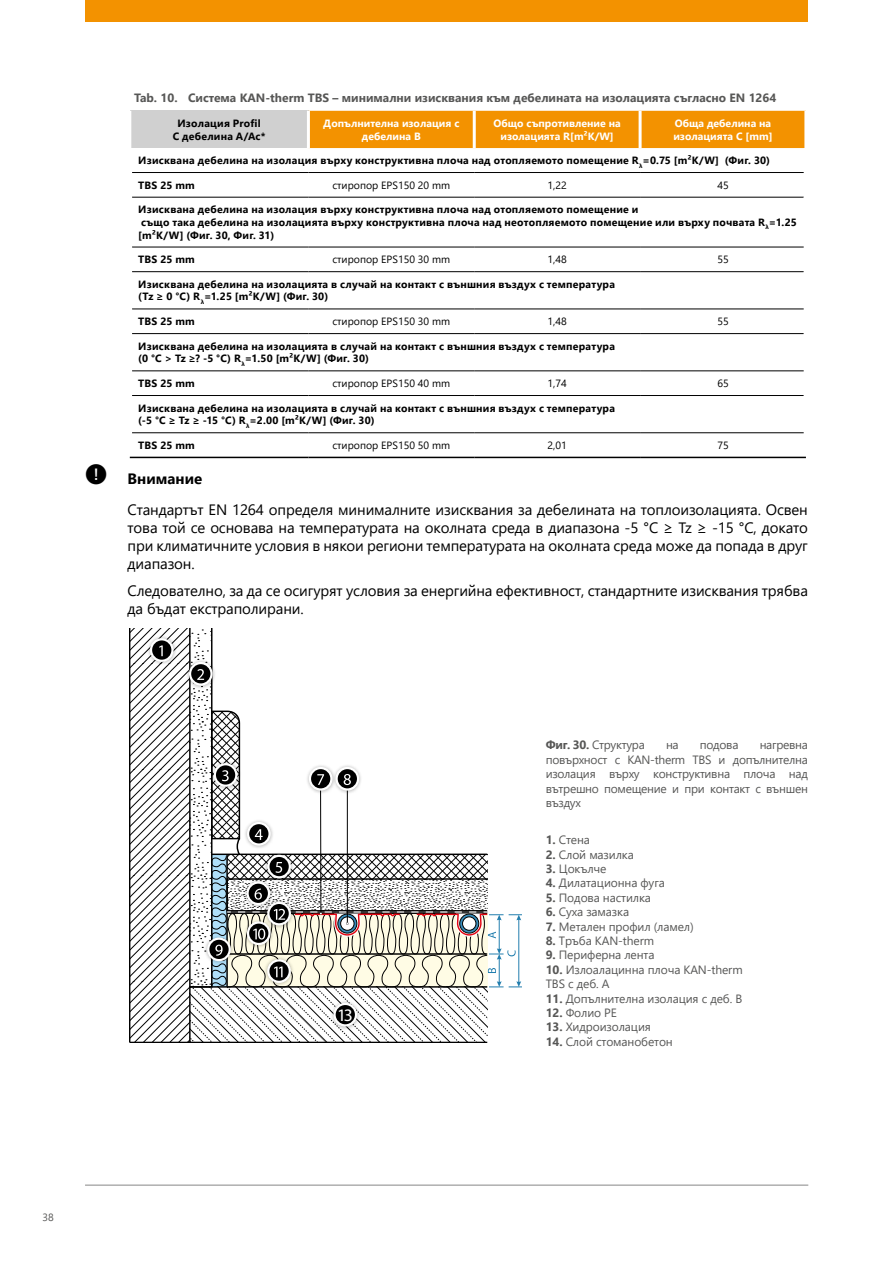
<style>
.page{position:relative;width:893px;height:1263px;background:#fff}
.page>*{position:absolute;margin:0;border:0;box-sizing:border-box;transform-origin:0 0}
.t1{font:17.7px "Myriad Pro";color:#fff}
.t2{font:15px/18px "Segoe UI";letter-spacing:-.01em;color:#000}
.t3{font:12px/14.4px "Segoe UI";letter-spacing:-.01em;color:#575756;text-align:justify}
.t4{font:700 12px "Segoe UI";color:#575756}
.t5{font:700 10.5px/12.6px "Segoe UI";letter-spacing:.02em;color:#000}
.t6{font:10.5px "Segoe UI";color:#000}
.t7{font:700 10.5px/12.6px "Segoe UI";color:#fff;text-align:center}
.t8{font:10.5px "Segoe UI";color:#575756}
.s1{font-family:"Combi Numerals";font-weight:700;font-size:27px}
.s2{font-weight:700}
</style>
<div class="page">
<div style="left:85px;top:0;width:723px;height:21px;background:#f39200"></div>
<hr style="left:85px;top:1185px;width:723px;height:1px;background:#878786">
<div style="left:130px;top:111px;width:178px;height:37px;background:#d0d0d0"></div>
<div style="left:310px;top:111px;width:494px;height:37px;background:#f39200"></div>
<hr style="left:130px;top:457px;width:178px;height:1px;background:#000">
<hr style="left:308px;top:457px;width:166px;height:1px;background:#000">
<hr style="left:474px;top:457px;width:166px;height:1px;background:#000">
<hr style="left:640px;top:457px;width:166px;height:1px;background:#000">
<hr style="left:308px;top:172px;width:166px;height:1px;background:#000">
<hr style="left:474px;top:172px;width:166px;height:1px;background:#000">
<hr style="left:640px;top:172px;width:164px;height:1px;background:#000">
<hr style="left:132px;top:172px;width:176px;height:1px;background:#000">
<hr style="left:132px;top:197px;width:176px;height:1px;background:#000">
<hr style="left:308px;top:197px;width:166px;height:1px;background:#000">
<hr style="left:474px;top:197px;width:166px;height:1px;background:#000">
<hr style="left:640px;top:197px;width:164px;height:1px;background:#000">
<hr style="left:308px;top:247px;width:166px;height:1px;background:#000">
<hr style="left:474px;top:247px;width:166px;height:1px;background:#000">
<hr style="left:640px;top:247px;width:164px;height:1px;background:#000">
<hr style="left:132px;top:247px;width:176px;height:1px;background:#000">
<hr style="left:132px;top:271px;width:176px;height:1px;background:#000">
<hr style="left:308px;top:271px;width:166px;height:1px;background:#000">
<hr style="left:474px;top:271px;width:166px;height:1px;background:#000">
<hr style="left:640px;top:271px;width:164px;height:1px;background:#000">
<hr style="left:308px;top:309px;width:166px;height:1px;background:#000">
<hr style="left:474px;top:309px;width:166px;height:1px;background:#000">
<hr style="left:640px;top:309px;width:164px;height:1px;background:#000">
<hr style="left:132px;top:309px;width:176px;height:1px;background:#000">
<hr style="left:132px;top:333px;width:176px;height:1px;background:#000">
<hr style="left:308px;top:333px;width:166px;height:1px;background:#000">
<hr style="left:474px;top:333px;width:166px;height:1px;background:#000">
<hr style="left:640px;top:333px;width:164px;height:1px;background:#000">
<hr style="left:308px;top:371px;width:166px;height:1px;background:#000">
<hr style="left:474px;top:371px;width:166px;height:1px;background:#000">
<hr style="left:640px;top:371px;width:164px;height:1px;background:#000">
<hr style="left:128px;top:111px;width:3px;height:37px;background:#fff">
<hr style="left:307px;top:111px;width:3px;height:37px;background:#fff">
<hr style="left:473px;top:111px;width:3px;height:37px;background:#fff">
<hr style="left:639px;top:111px;width:3px;height:37px;background:#fff">
<hr style="left:132px;top:371px;width:176px;height:1px;background:#000">
<hr style="left:132px;top:395px;width:176px;height:1px;background:#000">
<hr style="left:308px;top:395px;width:166px;height:1px;background:#000">
<hr style="left:474px;top:395px;width:166px;height:1px;background:#000">
<hr style="left:640px;top:395px;width:164px;height:1px;background:#000">
<hr style="left:308px;top:432px;width:166px;height:1px;background:#000">
<hr style="left:474px;top:432px;width:166px;height:1px;background:#000">
<hr style="left:640px;top:432px;width:164px;height:1px;background:#000">
<hr style="left:132px;top:432px;width:176px;height:1px;background:#000">
<svg style="left:131px;top:628px;width:58px;height:414px"></svg>
<hr style="left:130px;top:628px;width:1px;height:414px;background:#000">
<hr style="left:130px;top:1042px;width:60px;height:1px;background:#000">
<svg style="left:189px;top:988px;width:299px;height:54px"></svg>
<img style="left:146px;top:634px;width:32px;height:33px">
<div style="left:150px;top:638px;width:24px;height:24px;border:4px solid #fff;border-radius:50%"></div>
<div style="left:152px;top:640px;width:19px;height:20px;background:#000;border-radius:50%"></div>
<svg style="left:159px;top:645px;width:4px;height:11px"></svg>
<img style="left:329px;top:998px;width:33px;height:33px">
<div style="left:333px;top:1003px;width:24px;height:23px;border:4px solid #fff;border-radius:50%"></div>
<div style="left:336px;top:1005px;width:19px;height:19px;background:#000;border-radius:50%"></div>
<img style="left:185px;top:657px;width:4px;height:33px">
<svg style="left:189px;top:628px;width:332px;height:360px"></svg>
<p class="t4" style="left:134px;top:87px;width:644px">Tab. 10. Система KAN-therm TBS – минимални изисквания към дебелината на изолацията съгласно EN 1264</p>
<p class="t5" style="left:173px;top:116px;width:94px;text-align:center">Изолация Profil<br>С дебелина A/Ac*</p>
<p class="t7" style="left:323px;top:116px;width:138px">Допълнителна изолация с дебелина B</p>
<p class="t7" style="left:493px;top:116px;width:129px">Общо съпротивление на изолацията R[m²K/W]</p>
<p class="t7" style="left:673px;top:116px;width:101px;text-align:left">Обща дебелина на изолацията C [mm]</p>
<p class="t5" style="left:138px;top:153px;width:633px">Изисквана дебелина на изолация върху конструктивна плоча над отопляемото помещение R<sub>λ</sub>=0.75 [m²K/W] (Фиг. 30)</p>
<p class="t5" style="left:138px;top:178px;width:58px">TBS 25 mm</p>
<p class="t6" style="left:332px;top:175px;width:119px">стиропор EPS150 20 mm</p>
<p class="t6" style="left:547px;top:181px;width:21px">1,22</p>
<p class="t6" style="left:717px;top:181px;width:13px">45</p>
<p class="t5" style="left:138px;top:202px;width:660px">Изисквана дебелина на изолация върху конструктивна плоча над отопляемото помещение и<br>също така дебелина на изолацията върху конструктивна плоча над неотопляемото помещение или върху почвата R<sub>λ</sub>=1.25 [m²K/W] (Фиг. 30, Фиг. 31)</p>
<p class="t5" style="left:138px;top:252px;width:58px">TBS 25 mm</p>
<p class="t6" style="left:332px;top:250px;width:119px">стиропор EPS150 30 mm</p>
<p class="t6" style="left:547px;top:256px;width:21px">1,48</p>
<p class="t6" style="left:717px;top:256px;width:13px">55</p>
<p class="t5" style="left:138px;top:277px;width:478px">Изисквана дебелина на изолацията в случай на контакт с външния въздух с температура (Tz ≥ 0 °C) R<sub>λ</sub>=1.25 [m²K/W] (Фиг. 30)</p>
<p class="t5" style="left:138px;top:314px;width:58px">TBS 25 mm</p>
<p class="t6" style="left:332px;top:311px;width:119px">стиропор EPS150 30 mm</p>
<p class="t6" style="left:547px;top:318px;width:21px">1,48</p>
<p class="t6" style="left:717px;top:318px;width:13px">55</p>
<p class="t5" style="left:138px;top:339px;width:478px">Изисквана дебелина на изолацията в случай на контакт с външния въздух с температура (0 °C &gt; Tz ≥? -5 °C) R<sub>λ</sub>=1.50 [m²K/W] (Фиг. 30)</p>
<p class="t5" style="left:138px;top:376px;width:58px">TBS 25 mm</p>
<p class="t6" style="left:332px;top:373px;width:119px">стиропор EPS150 40 mm</p>
<p class="t6" style="left:547px;top:373px;width:21px">1,74</p>
<p class="t6" style="left:717px;top:379px;width:13px">65</p>
<p class="t5" style="left:138px;top:401px;width:478px">Изисквана дебелина на изолацията в случай на контакт с външния въздух с температура (-5 °C ≥ Tz ≥ -15 °C) R<sub>λ</sub>=2.00 [m²K/W] (Фиг. 30)</p>
<p class="t5" style="left:138px;top:438px;width:58px">TBS 25 mm</p>
<p class="t6" style="left:332px;top:435px;width:119px">стиропор EPS150 50 mm</p>
<p class="t6" style="left:547px;top:441px;width:21px">2,01</p>
<p class="t6" style="left:717px;top:435px;width:13px">75</p>
<h2 class="t2" style="left:128px;top:462px;width:682px;line-height:30.8px;text-indent:-43px"><span class="s1">6</span> <span class="s2">Внимание<br></span>Стандартът EN 1264 определя минималните изисквания за дебелината на топлоизолацията. Освен</h2>
<h2 class="t2" style="left:128px;top:517px;width:682px;text-align:justify">това той се основава на температурата на околната среда в диапазона -5 °C ≥ Tz ≥ -15 °C, докато при климатичните условия в някои региони температурата на околната среда може да попада в друг диапазон.</h2>
<h2 class="t2" style="left:128px;top:580px;width:682px">Следователно, за да се осигурят условия за енергийна ефективност, стандартните изисквания трябва да бъдат екстраполирани.</h2>
<h1 class="t1" style="left:337px;top:1004px;width:17px">13</h1>
<p class="t3" style="left:546px;top:737px;width:100px"><span class="s2">Фиг. 30.</span> Структура</p>
<p class="t3" style="left:666px;top:737px;width:14px">на</p>
<p class="t3" style="left:700px;top:737px;width:40px">подова</p>
<p class="t3" style="left:546px;top:737px;width:264px;text-indent:214px">нагревна повърхност с KAN-therm TBS и допълнителна изолация върху конструктивна плоча над вътрешно помещение и при контакт с външен въздух</p>
<p class="t3" style="left:546px;top:832px;width:46px"><span class="s2">1.</span> Стена</p>
<p class="t3" style="left:546px;top:846px;width:90px"><span class="s2">2.</span> Слой мазилка</p>
<p class="t3" style="left:546px;top:860px;width:62px"><span class="s2">3.</span> Цокълче</p>
<p class="t3" style="left:546px;top:875px;width:121px"><span class="s2">4.</span> Дилатационна фуга</p>
<p class="t3" style="left:546px;top:889px;width:107px"><span class="s2">5.</span> Подова настилка</p>
<p class="t3" style="left:546px;top:904px;width:85px"><span class="s2">6.</span> Суха замазка</p>
<p class="t3" style="left:546px;top:918px;width:149px"><span class="s2">7.</span> Метален профил (ламел)</p>
<p class="t3" style="left:546px;top:932px;width:110px"><span class="s2">8.</span> Тръба KAN-therm</p>
<p class="t3" style="left:546px;top:947px;width:110px"><span class="s2">9.</span> Периферна лента</p>
<p class="t3" style="left:546px;top:961px;width:198px"><span class="s2">10.</span> Излоалацинна плоча KAN-therm<br>TBS с деб. A</p>
<p class="t3" style="left:546px;top:990px;width:198px"><span class="s2">11.</span> Допълнителна изолация с деб. B</p>
<p class="t3" style="left:546px;top:1004px;width:73px"><span class="s2">12.</span> Фолио PE</p>
<p class="t3" style="left:546px;top:1019px;width:107px"><span class="s2">13.</span> Хидроизолация</p>
<p class="t3" style="left:546px;top:1033px;width:129px"><span class="s2">14.</span> Слой стоманобетон</p>
<p class="t8" style="left:43px;top:1213px;width:13px">38</p>
</div>
